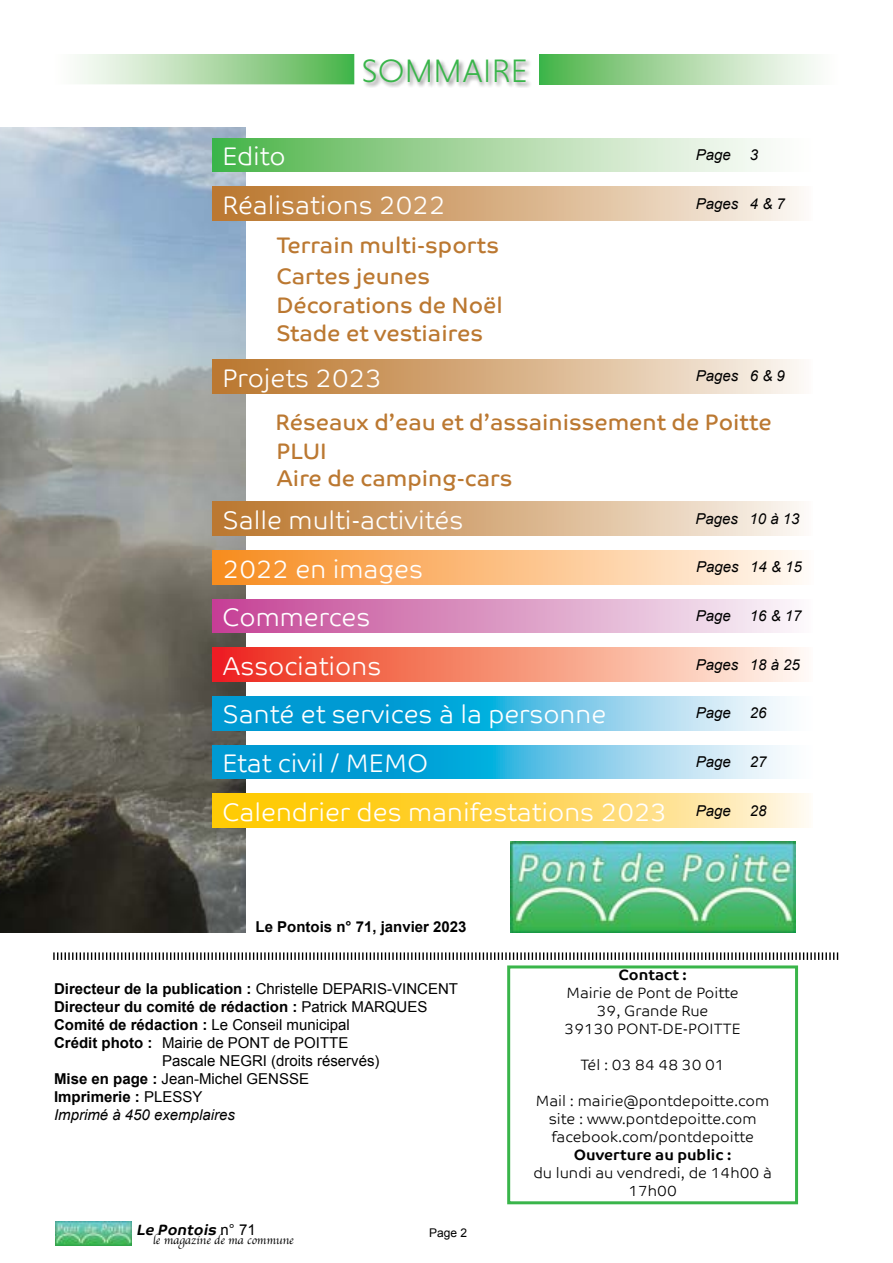
<style>
.page{position:relative;width:893px;height:1263px;background:#fff}
.page>*{position:absolute;margin:0;border:0;box-sizing:border-box;transform-origin:0 0}
.t1{font:300 33px "Niveau Grotesk";letter-spacing:.015em;color:#39b54a}
.t2{font:300 25.5px "Co Text";color:#fff}
.t3{font:22.5px/28.3px "Co Text";color:#bb7831}
.t4{font:300 15px/18px "Co Text";color:#000;text-align:center}
.t5{font:700 15px "Arial";color:#000}
.t6{font:italic 15px "Arial";color:#000}
.t7{font:15px "Arial";color:#000}
.t8{font:700 15px "Co Text";color:#000}
.t9{font:italic 700 15px "Co Text";color:#000}
.t10{font:12px "Apple Chancery";color:#000}
.t11{font:12px "Arial";color:#000}
.s1{font-weight:400}
.s2{font-weight:700}
.s3{font-family:"Arial";font-weight:400;font-style:normal}
</style>
<div class="page">
<img style="left:510px;top:842px;width:285px;height:90px">
<img style="left:55px;top:1222px;width:77px;height:24px">
<img style="left:0;top:128px;width:246px;height:804px">
<div style="left:364px;top:59px;width:168px;height:29px;background:#000;opacity:.42"></div>
<svg style="left:539px;top:55px;width:277px;height:29px;background:#a7d7a2"></svg>
<div style="left:54px;top:55px;width:300px;height:29px;background:linear-gradient(to right,#fff,#52b54e)"></div>
<div style="left:53px;top:54px;width:301px;height:30px;border:2px solid #fff"></div>
<svg style="left:53px;top:952px;width:786px;height:8px"></svg>
<div style="left:507px;top:965px;width:291px;height:239px;border:3px solid #39b54a"></div>
<svg style="left:213px;top:794px;width:596px;height:33px;background:#ffd857"></svg>
<svg style="left:213px;top:745px;width:574px;height:34px;background:#50bbe2"></svg>
<svg style="left:213px;top:696px;width:574px;height:34px;background:#50bbe2"></svg>
<svg style="left:213px;top:648px;width:591px;height:34px;background:#f6917c"></svg>
<div style="left:213px;top:599px;width:600px;height:34px;background:linear-gradient(to right,#c34293,#f9f9fa)"></div>
<div style="left:213px;top:551px;width:600px;height:33px;background:linear-gradient(to right,#f78a1d,#fffaf4)"></div>
<svg style="left:213px;top:138px;width:553px;height:34px;background:#a7d7a3"></svg>
<div style="left:213px;top:502px;width:600px;height:34px;background:linear-gradient(to right,#b97227,#faf5ef)"></div>
<div style="left:213px;top:187px;width:600px;height:34px;background:linear-gradient(to right,#b97227,#faf5ef)"></div>
<div style="left:213px;top:360px;width:600px;height:33px;background:linear-gradient(to right,#b97227,#faf5ef)"></div>
<h1 class="t1" style="left:362px;top:52px;width:168px">SOMMAIRE</h1>
<h2 class="t2" style="left:222px;top:141px;width:65px">Edito</h2>
<p class="t6" style="left:696px;top:145px;width:37px">Page</p>
<p class="t6" style="left:750px;top:145px;width:10px">3</p>
<h2 class="t2" style="left:222px;top:190px;width:225px">Réalisations 2022</h2>
<p class="t6" style="left:696px;top:194px;width:91px">Pages 4 &amp; 7</p>
<h3 class="t3" style="left:276px;top:231px;width:225px">Terrain multi-sports</h3>
<h3 class="t3" style="left:276px;top:262px;width:155px">Cartes jeunes</h3>
<h3 class="t3" style="left:276px;top:291px;width:228px">Décorations de Noël</h3>
<h3 class="t3" style="left:276px;top:319px;width:208px">Stade et vestiaires</h3>
<h2 class="t2" style="left:222px;top:363px;width:161px">Projets 2023</h2>
<p class="t6" style="left:696px;top:366px;width:91px">Pages 6 &amp; 9</p>
<h3 class="t3" style="left:276px;top:408px;width:498px">Réseaux d’eau et d’assainissement de Poitte<br>PLUI</h3>
<h3 class="t3" style="left:276px;top:464px;width:238px">Aire de camping-cars</h3>
<h2 class="t2" style="left:222px;top:505px;width:243px">Salle multi-activités</h2>
<p class="t6" style="left:695px;top:509px;width:106px">Pages 10 à 13</p>
<h2 class="t2" style="left:223px;top:554px;width:202px">2022 en images</h2>
<p class="t6" style="left:696px;top:557px;width:107px">Pages 14 &amp; 15</p>
<h2 class="t2" style="left:222px;top:602px;width:150px">Commerces</h2>
<p class="t6" style="left:696px;top:606px;width:37px">Page</p>
<p class="t6" style="left:750px;top:606px;width:53px">16 &amp; 17</p>
<h2 class="t2" style="left:222px;top:651px;width:161px">Associations</h2>
<p class="t6" style="left:696px;top:655px;width:106px">Pages 18 à 25</p>
<h2 class="t2" style="left:222px;top:700px;width:385px">Santé et services à la personne</h2>
<p class="t6" style="left:696px;top:703px;width:37px">Page</p>
<p class="t6" style="left:750px;top:703px;width:18px">26</p>
<h2 class="t2" style="left:222px;top:748px;width:208px">Etat civil / MEMO</h2>
<p class="t6" style="left:696px;top:752px;width:37px">Page</p>
<p class="t6" style="left:750px;top:752px;width:18px">27</p>
<h2 class="t2" style="left:222px;top:797px;width:510px">Calendrier des manifestations 2023 <sup>Page</sup></h2>
<p class="t6" style="left:750px;top:801px;width:18px">28</p>
<p class="t5" style="left:256px;top:917px;width:213px">Le Pontois n° 71, janvier 2023</p>
<p class="t5" style="left:54px;top:979px;width:405px">Directeur de la publication : <span class="s1">Christelle DEPARIS-VINCENT</span></p>
<p class="t5" style="left:54px;top:997px;width:375px">Directeur du comité de rédaction : <span class="s1">Patrick MARQUES</span></p>
<p class="t5" style="left:54px;top:1015px;width:297px">Comité de rédaction : <span class="s1">Le Conseil municipal</span></p>
<p class="t7" style="left:54px;top:1033px;width:296px"><span class="s2">Crédit photo :</span> Mairie de PONT de POITTE</p>
<p class="t7" style="left:162px;top:1051px;width:219px">Pascale NEGRI (droits réservés)</p>
<p class="t7" style="left:54px;top:1069px;width:257px"><span class="s2">Mise en page :</span> Jean-Michel GENSSE</p>
<p class="t5" style="left:54px;top:1087px;width:150px">Imprimerie : <span class="s1">PLESSY</span></p>
<p class="t6" style="left:54px;top:1105px;width:182px">Imprimé à 450 exemplaires</p>
<p class="t9" style="left:136px;top:1221px;width:121px">Le Pontois <span class="s3">n ° 7 1</span></p>
<p class="t11" style="left:429px;top:1225px;width:40px">Page 2</p>
<p class="t10" style="left:153px;top:1231px;width:142px">le magazine de ma commune</p>
<p class="t8" style="left:618px;top:966px;width:70px">Contact :</p>
<p class="t4" style="left:565px;top:984px;width:178px">Mairie de Pont de Poitte<br>39, Grande Rue<br>39130 PONT-DE-POITTE</p>
<p class="t4" style="left:580px;top:1056px;width:146px">Tél : 03 84 48 30 01</p>
<p class="t4" style="left:536px;top:1092px;width:235px">Mail : mairie@pontdepoitte.com site : www.pontdepoitte.com facebook.com/pontdepoitte</p>
<p class="t8" style="left:574px;top:1146px;width:159px">Ouverture au public :</p>
<p class="t4" style="left:533px;top:1164px;width:240px">du lundi au vendredi, de 14h00 à<br>17h00</p>
</div>
